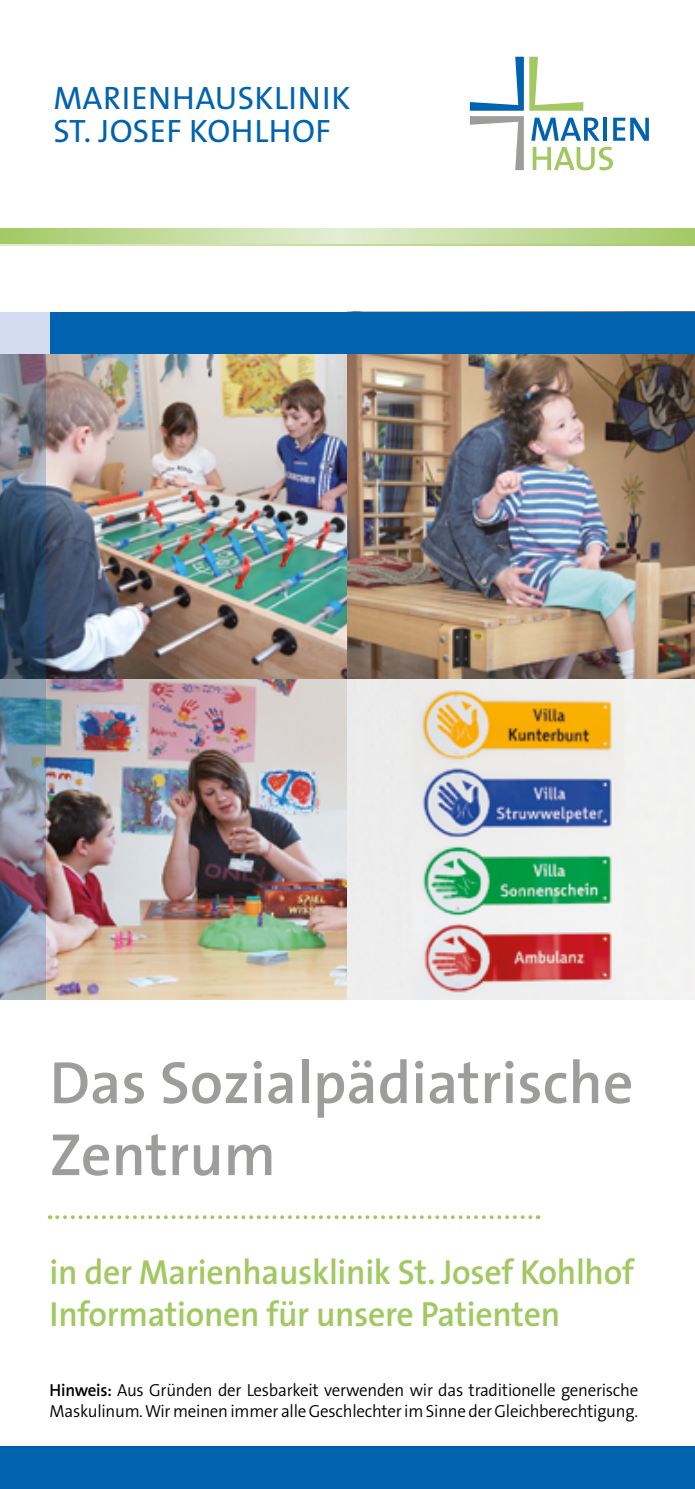
<style>
.page{position:relative;width:695px;height:1489px;background:#fff}
.page>*{position:absolute;margin:0;border:0;box-sizing:border-box;transform-origin:0 0}
.t1{font:600 60px/72px "The Sans";color:#9d9d9c}
.t2{font:600 35px/42px "The Sans";letter-spacing:-.01em;color:#a1c861}
.t3{font:32.5px/32.5px "The Sans B W5 Plain";letter-spacing:.015em;color:#0063af}
.t4{font:300 17.5px/21px "The Sans B W4";letter-spacing:-.015em;color:#000}
.s1{font-family:"The Sans";font-weight:600}
</style>
<div class="page">
<div style="left:0;top:228px;width:694px;height:18px;background:linear-gradient(to right,#e2edd1,#a5ca68)"></div>
<div style="left:0;top:1446px;width:694px;height:42px;background:#0063af"></div>
<svg style="left:0;top:228px;width:694px;height:15px;background:#c4db9d"></svg>
<img style="left:46px;top:354px;width:301px;height:325px">
<img style="left:46px;top:679px;width:301px;height:320px">
<img style="left:347px;top:354px;width:347px;height:645px">
<svg style="left:470px;top:57px;width:178px;height:113px"></svg>
<div style="left:50px;top:312px;width:644px;height:42px;background:#0063af"></div>
<svg style="left:57px;top:1215px;width:481px;height:3px"></svg>
<img style="left:0;top:354px;width:46px;height:645px">
<div style="left:0;top:312px;width:50px;height:42px;background:#d3dcf1"></div>
<h3 class="t3" style="left:53px;top:82px;width:299px">MARIENHAUSKLINIK<br>ST. JOSEF KOHLHOF</h3>
<h1 class="t1" style="left:50px;top:1044px;width:585px">Das Sozialpädiatrische<br>Zentrum</h1>
<h2 class="t2" style="left:50px;top:1249px;width:586px">in der Marienhausklinik St. Josef Kohlhof<br>Informationen für unsere Patienten</h2>
<p class="t4" style="left:50px;top:1379px;width:590px"><span class="s1">Hinweis:</span> Aus Gründen der Lesbarkeit verwenden wir das traditionelle generische<br>Maskulinum. Wir meinen immer alle Geschlechter im Sinne der Gleichberechtigung.</p>
</div>
